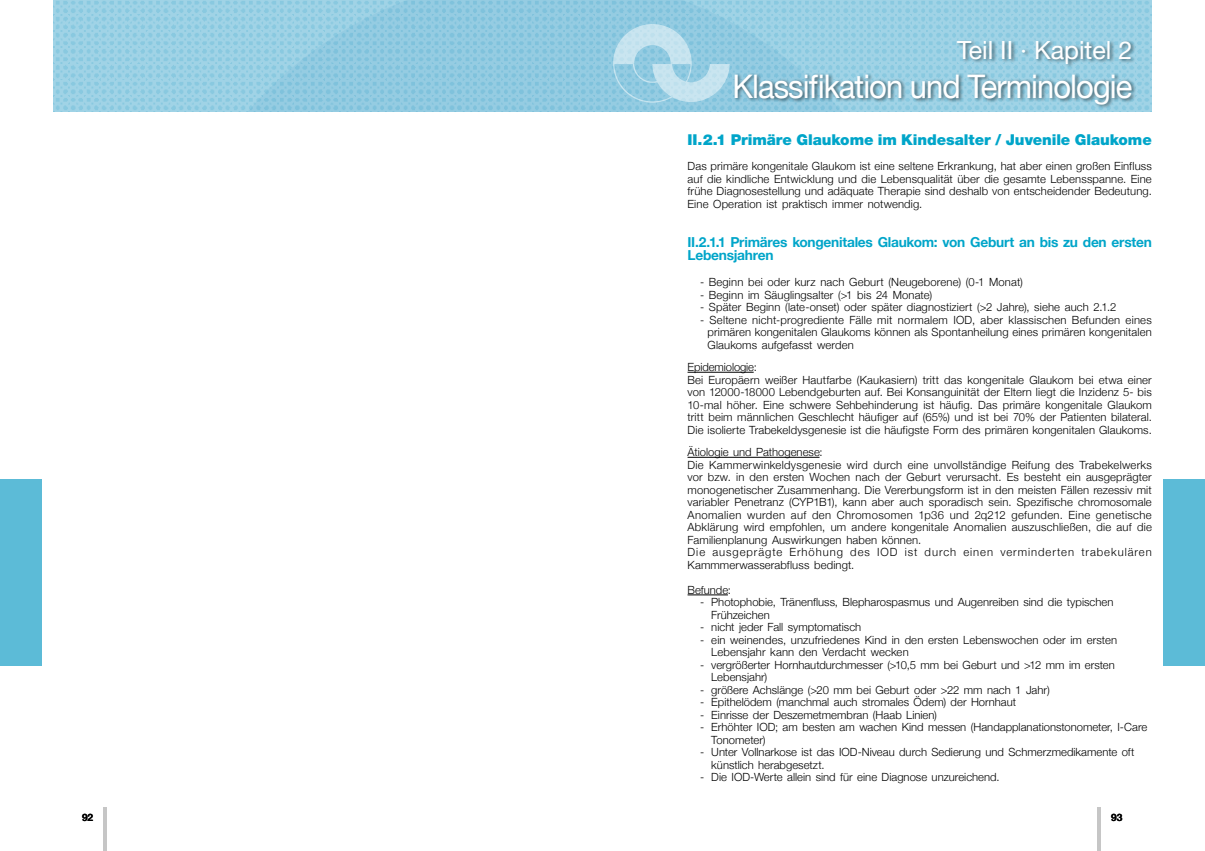
<style>
.page{position:relative;width:1205px;height:851px;background:#fff}
.page>*{position:absolute;margin:0;border:0;box-sizing:border-box;transform-origin:0 0}
.t1{font:32.5px "Helvetica Neue";letter-spacing:-.03em;color:#fff;scale:.95 1}
.t2{font:25px "Helvetica Neue";color:#fff}
.t3{font:900 15px "Helvetica Neue LT Pro";letter-spacing:-.005em;color:#00a5c9}
.t4{font:700 13.75px/13.5px "Helvetica Neue";letter-spacing:-.02em;color:#00a5c9}
.t5{font:300 11.25px/12.5px "Helvetica Neue";letter-spacing:.01em;color:#000}
.t6{font:700 10.12px "Helvetica Neue";color:#000}
</style>
<div class="page">
<img style="left:53px;top:0;width:1099px;height:111px">
<svg style="left:220px;top:0;width:669px;height:111px;background:#91cbe1"></svg>
<hr style="left:687px;top:372px;width:67px;height:1px;background:#000">
<hr style="left:687px;top:457px;width:132px;height:1px;background:#000">
<hr style="left:687px;top:594px;width:41px;height:1px;background:#000">
<div style="left:733px;top:40px;width:403px;height:68px;background:#000;opacity:.5"></div>
<hr style="left:103px;top:807px;width:4px;height:43px;background:#c6c6c6">
<hr style="left:1097px;top:807px;width:4px;height:43px;background:#c6c6c6">
<svg style="left:613px;top:24px;width:117px;height:79px;background:#a5d3e6"></svg>
<div style="left:1164px;top:479px;width:41px;height:187px;background:#5cbbd7"></div>
<div style="left:0;top:479px;width:41px;height:187px;background:#5cbbd7"></div>
<h2 class="t2" style="left:957px;top:32px;width:177px">Teil II · Kapitel 2</h2>
<h1 class="t1" style="left:732px;top:62px;width:422px">Klassifikation und Terminologie</h1>
<h3 class="t3" style="left:687px;top:131px;width:466px">II.2.1 Primäre Glaukome im Kindesalter / Juvenile Glaukome</h3>
<p class="t5" style="left:687px;top:159px;width:466px;text-align:justify">Das primäre kongenitale Glaukom ist eine seltene Erkrankung, hat aber einen großen Einfluss auf die kindliche Entwicklung und die Lebensqualität über die gesamte Lebensspanne. Eine frühe Diagnosestellung und adäquate Therapie sind deshalb von entscheidender Bedeutung.<br>Eine Operation ist praktisch immer notwendig.</p>
<p class="t4" style="left:687px;top:235px;width:466px">II.2.1.1 Primäres kongenitales Glaukom: von Geburt an bis zu den ersten<br>Lebensjahren</p>
<p class="t5" style="left:700px;top:275px;width:324px">- Beginn bei oder kurz nach Geburt (Neugeborene) (0-1 Monat)</p>
<p class="t5" style="left:700px;top:287px;width:234px">- Beginn im Säuglingsalter (&gt;1 bis 24 Monate)</p>
<p class="t5" style="left:700px;top:300px;width:418px">- Später Beginn (late-onset) oder später diagnostiziert (&gt;2 Jahre), siehe auch 2.1.2</p>
<p class="t5" style="left:707px;top:312px;width:446px;text-align:justify;text-indent:-8px">- Seltene nicht-progrediente Fälle mit normalem IOD, aber klassischen Befunden eines primären kongenitalen Glaukoms können als Spontanheilung eines primären kongenitalen Glaukoms aufgefasst werden</p>
<p class="t5" style="left:687px;top:360px;width:466px">Epidemiologie:<br>Bei Europäern weißer Hautfarbe (Kaukasiern) tritt das kongenitale Glaukom bei etwa einer von 12000-18000 Lebendgeburten auf. Bei Konsanguinität der Eltern liegt die Inzidenz 5- bis 10-mal höher. Eine schwere Sehbehinderung ist häufig. Das primäre kongenitale Glaukom tritt beim männlichen Geschlecht häufiger auf (65%) und ist bei 70% der Patienten bilateral.<br>Die isolierte Trabekeldysgenesie ist die häufigste Form des primären kongenitalen Glaukoms.</p>
<p class="t5" style="left:687px;top:445px;width:466px">Ätiologie und Pathogenese:<br>Die Kammerwinkeldysgenesie wird durch eine unvollständige Reifung des Trabekelwerks vor bzw. in den ersten Wochen nach der Geburt verursacht. Es besteht ein ausgeprägter monogenetischer Zusammenhang. Die Vererbungsform ist in den meisten Fällen rezessiv mit variabler Penetranz (CYP1B1), kann aber auch sporadisch sein. Spezifische chromosomale Anomalien wurden auf den Chromosomen 1p36 und 2q212 gefunden. Eine genetische Abklärung wird empfohlen, um andere kongenitale Anomalien auszuschließen, die auf die Familienplanung Auswirkungen haben können.<br>Die ausgeprägte Erhöhung des IOD ist durch einen verminderten trabekulären Kammmerwasserabfluss bedingt.</p>
<p class="t5" style="left:687px;top:582px;width:45px">Befunde:</p>
<p class="t5" style="left:711px;top:595px;width:404px;text-indent:-11px">- Photophobie, Tränenfluss, Blepharospasmus und Augenreiben sind die typischen<br>Frühzeichen</p>
<p class="t5" style="left:700px;top:620px;width:163px">- nicht jeder Fall symptomatisch</p>
<p class="t5" style="left:711px;top:632px;width:407px;text-indent:-11px">- ein weinendes, unzufriedenes Kind in den ersten Lebenswochen oder im ersten<br>Lebensjahr kann den Verdacht wecken</p>
<p class="t5" style="left:711px;top:657px;width:405px;text-indent:-11px">- vergrößerter Hornhautdurchmesser (&gt;10,5 mm bei Geburt und &gt;12 mm im ersten<br>Lebensjahr)</p>
<p class="t5" style="left:700px;top:682px;width:351px">- größere Achslänge (&gt;20 mm bei Geburt oder &gt;22 mm nach 1 Jahr)</p>
<p class="t5" style="left:700px;top:695px;width:318px">- Epithelödem (manchmal auch stromales Ödem) der Hornhaut</p>
<p class="t5" style="left:700px;top:707px;width:238px">- Einrisse der Deszemetmembran (Haab Linien)</p>
<p class="t5" style="left:711px;top:720px;width:437px;text-indent:-11px">- Erhöhter IOD; am besten am wachen Kind messen (Handapplanationstonometer, I-Care<br>Tonometer)</p>
<p class="t5" style="left:711px;top:745px;width:425px;text-indent:-11px">- Unter Vollnarkose ist das IOD-Niveau durch Sedierung und Schmerzmedikamente oft künstlich herabgesetzt.</p>
<p class="t5" style="left:700px;top:770px;width:301px">- Die IOD-Werte allein sind für eine Diagnose unzureichend.</p>
<p class="t6" style="left:82px;top:809px;width:13px">92</p>
<p class="t6" style="left:1111px;top:809px;width:13px">93</p>
</div>
